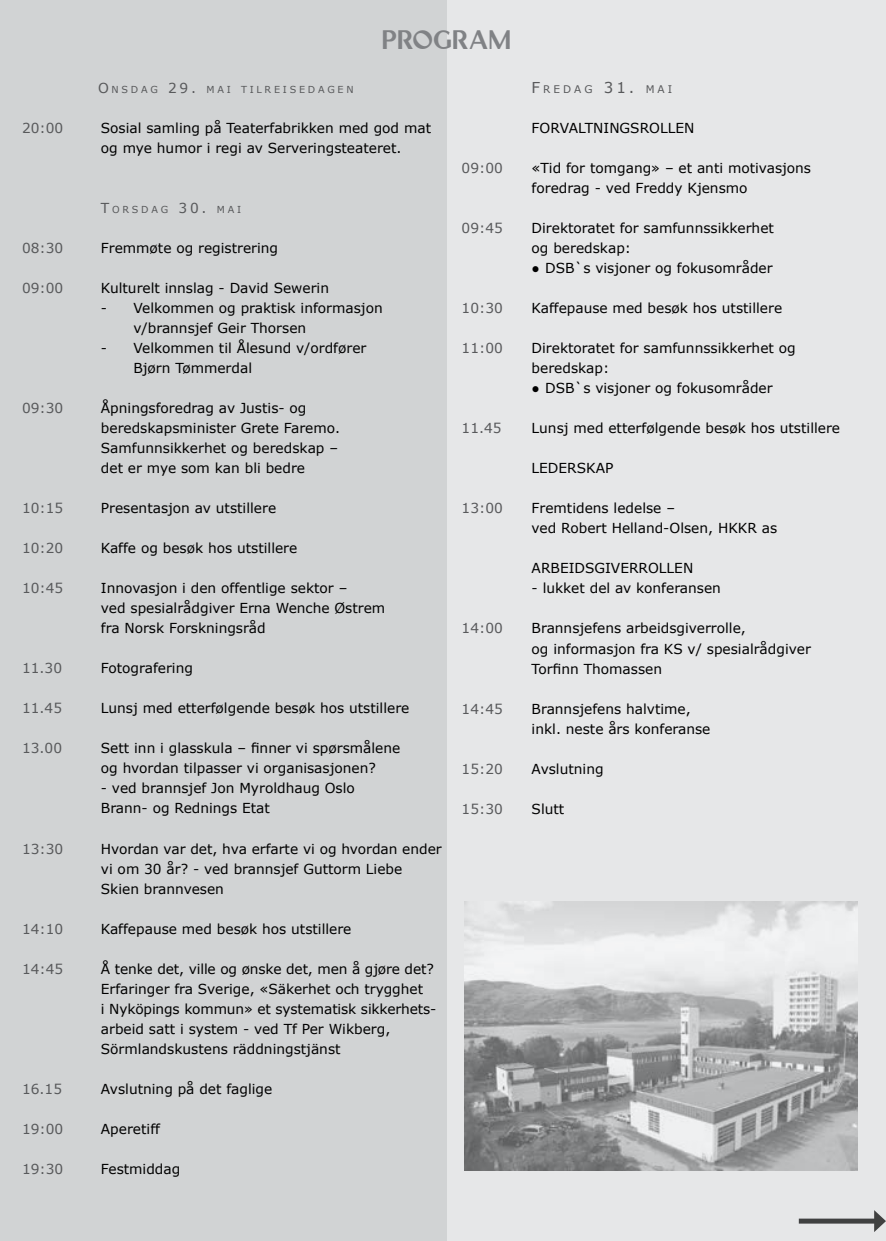
<style>
.page{position:relative;width:886px;height:1241px;background:#fff}
.page>*{position:absolute;margin:0;border:0;box-sizing:border-box;transform-origin:0 0}
.t1{font:30px "Rubino Sans ICG Fill";color:#808285}
.t2{font:13.75px/20px "Verdana";color:#000}
.t3{font:13.75px "Verdana";color:#58595b}
.t4{font:10.5px "Verdana";letter-spacing:.285em;color:#58595b}
.t5{font:9.62px "Verdana";letter-spacing:.285em;color:#58595b}
.s1{font-size:13.75px}
.s2{font-size:15px}
</style>
<div class="page">
<div style="left:428px;top:0;width:458px;height:1240px;background:#e6e7e8"></div>
<div style="left:0;top:0;width:446px;height:1240px;background:#d1d3d4"></div>
<img style="left:464px;top:901px;width:393px;height:268px">
<div style="left:799px;top:1218px;width:79px;height:5px;background:#404141"></div>
<svg style="left:874px;top:1210px;width:12px;height:21px"></svg>
<p class="t5" style="left:98px;top:83px;width:257px"><span class="s1">O</span>NSDAG <span class="s1">29.</span> MAI TILREISEDAGEN</p>
<h1 class="t1" style="left:382px;top:24px;width:131px">PROGRAM</h1>
<p class="t3" style="left:22px;top:118px;width:43px">20:00</p>
<p class="t2" style="left:101px;top:118px;width:332px">Sosial samling på Teaterfabrikken med god mat og mye humor i regi av Serveringsteateret.</p>
<p class="t4" style="left:532px;top:82px;width:142px"><span class="s2">F</span>REDAG <span class="s2">31.</span> MAI</p>
<p class="t2" style="left:532px;top:118px;width:164px">FORVALTNINGSROLLEN</p>
<p class="t5" style="left:101px;top:203px;width:142px"><span class="s1">T</span> O RSDAG <span class="s1">30.</span> MAI</p>
<p class="t3" style="left:22px;top:238px;width:43px">08:30</p>
<p class="t2" style="left:101px;top:238px;width:179px">Fremmøte og registrering</p>
<p class="t3" style="left:22px;top:278px;width:43px">09:00</p>
<p class="t2" style="left:101px;top:278px;width:230px">Kulturelt innslag - David Sewerin</p>
<p class="t2" style="left:133px;top:298px;width:251px;text-indent:-33px">- Velkommen og praktisk informasjon v/brannsjef Geir Thorsen</p>
<p class="t2" style="left:133px;top:338px;width:234px;text-indent:-33px">- Velkommen til Ålesund v/ordfører<br>Bjørn Tømmerdal</p>
<p class="t3" style="left:22px;top:398px;width:43px">09:30</p>
<p class="t2" style="left:101px;top:398px;width:241px">Åpningsforedrag av Justis- og beredskapsminister Grete Faremo.<br>Samfunnsikkerhet og beredskap – det er mye som kan bli bedre</p>
<p class="t3" style="left:22px;top:498px;width:43px">10:15</p>
<p class="t2" style="left:101px;top:498px;width:177px">Presentasjon av utstillere</p>
<p class="t3" style="left:22px;top:538px;width:43px">10:20</p>
<p class="t2" style="left:101px;top:538px;width:198px">Kaffe og besøk hos utstillere</p>
<p class="t3" style="left:22px;top:578px;width:43px">10:45</p>
<p class="t2" style="left:101px;top:578px;width:286px">Innovasjon i den offentlige sektor –<br>ved spesialrådgiver Erna Wenche Østrem fra Norsk Forskningsråd</p>
<p class="t3" style="left:22px;top:658px;width:41px">11.30</p>
<p class="t2" style="left:101px;top:658px;width:94px">Fotografering</p>
<p class="t3" style="left:22px;top:698px;width:41px">11.45</p>
<p class="t2" style="left:101px;top:698px;width:310px">Lunsj med etterfølgende besøk hos utstillere</p>
<p class="t3" style="left:22px;top:738px;width:41px">13.00</p>
<p class="t2" style="left:101px;top:738px;width:301px">Sett inn i glasskula – finner vi spørsmålene og hvordan tilpasser vi organisasjonen?</p>
<p class="t2" style="left:101px;top:778px;width:255px">- ved brannsjef Jon Myroldhaug Oslo<br>Brann- og Rednings Etat</p>
<p class="t3" style="left:22px;top:838px;width:43px">13:30</p>
<p class="t2" style="left:101px;top:838px;width:342px">Hvordan var det, hva erfarte vi og hvordan ender vi om 30 år? - ved brannsjef Guttorm Liebe<br>Skien brannvesen</p>
<p class="t3" style="left:22px;top:918px;width:43px">14:10</p>
<p class="t2" style="left:101px;top:918px;width:252px">Kaffepause med besøk hos utstillere</p>
<p class="t3" style="left:22px;top:958px;width:43px">14:45</p>
<p class="t2" style="left:101px;top:958px;width:337px">Å tenke det, ville og ønske det, men å gjøre det?<br>Erfaringer fra Sverige, «Säkerhet och trygghet<br>i Nyköpings kommun» et systematisk sikkerhets&shy;arbeid satt i system - ved Tf Per Wikberg, Sörmlandskustens räddningstjänst</p>
<p class="t3" style="left:22px;top:1079px;width:41px">16.15</p>
<p class="t2" style="left:101px;top:1078px;width:173px">Avslutning på det faglige</p>
<p class="t3" style="left:22px;top:1119px;width:43px">19:00</p>
<p class="t2" style="left:101px;top:1118px;width:61px">Aperetiff</p>
<p class="t3" style="left:22px;top:1159px;width:43px">19:30</p>
<p class="t2" style="left:101px;top:1158px;width:81px">Festmiddag</p>
<p class="t3" style="left:462px;top:159px;width:43px">09:00</p>
<p class="t2" style="left:532px;top:158px;width:295px">«Tid for tomgang» – et anti motivasjons&shy;foredrag - ved Freddy Kjensmo</p>
<p class="t3" style="left:462px;top:219px;width:43px">09:45</p>
<p class="t2" style="left:532px;top:218px;width:244px">Direktoratet for samfunnssikkerhet og beredskap:</p>
<p class="t2" style="left:532px;top:258px;width:242px">● DSB`s visjoner og fokusområder</p>
<p class="t3" style="left:462px;top:299px;width:43px">10:30</p>
<p class="t2" style="left:532px;top:298px;width:252px">Kaffepause med besøk hos utstillere</p>
<p class="t3" style="left:462px;top:339px;width:43px">11:00</p>
<p class="t2" style="left:532px;top:338px;width:266px">Direktoratet for samfunnssikkerhet og beredskap:</p>
<p class="t2" style="left:532px;top:378px;width:242px">● DSB`s visjoner og fokusområder</p>
<p class="t3" style="left:462px;top:419px;width:41px">11.45</p>
<p class="t2" style="left:532px;top:418px;width:310px">Lunsj med etterfølgende besøk hos utstillere</p>
<p class="t2" style="left:532px;top:458px;width:83px">LEDERSKAP</p>
<p class="t3" style="left:462px;top:499px;width:43px">13:00</p>
<p class="t2" style="left:532px;top:498px;width:247px">Fremtidens ledelse –<br>ved Robert Helland-Olsen, HKKR as</p>
<p class="t2" style="left:532px;top:558px;width:163px">ARBEIDSGIVERROLLEN</p>
<p class="t2" style="left:532px;top:578px;width:191px">- lukket del av konferansen</p>
<p class="t3" style="left:462px;top:619px;width:43px">14:00</p>
<p class="t2" style="left:532px;top:618px;width:281px">Brannsjefens arbeidsgiverrolle,<br>og informasjon fra KS v/ spesialrådgiver<br>Torfinn Thomassen</p>
<p class="t3" style="left:462px;top:699px;width:43px">14:45</p>
<p class="t2" style="left:532px;top:698px;width:180px">Brannsjefens halvtime, inkl. neste års konferanse</p>
<p class="t3" style="left:462px;top:759px;width:43px">15:20</p>
<p class="t2" style="left:532px;top:758px;width:73px">Avslutning</p>
<p class="t3" style="left:462px;top:799px;width:43px">15:30</p>
<p class="t2" style="left:532px;top:798px;width:34px">Slutt</p>
</div>
